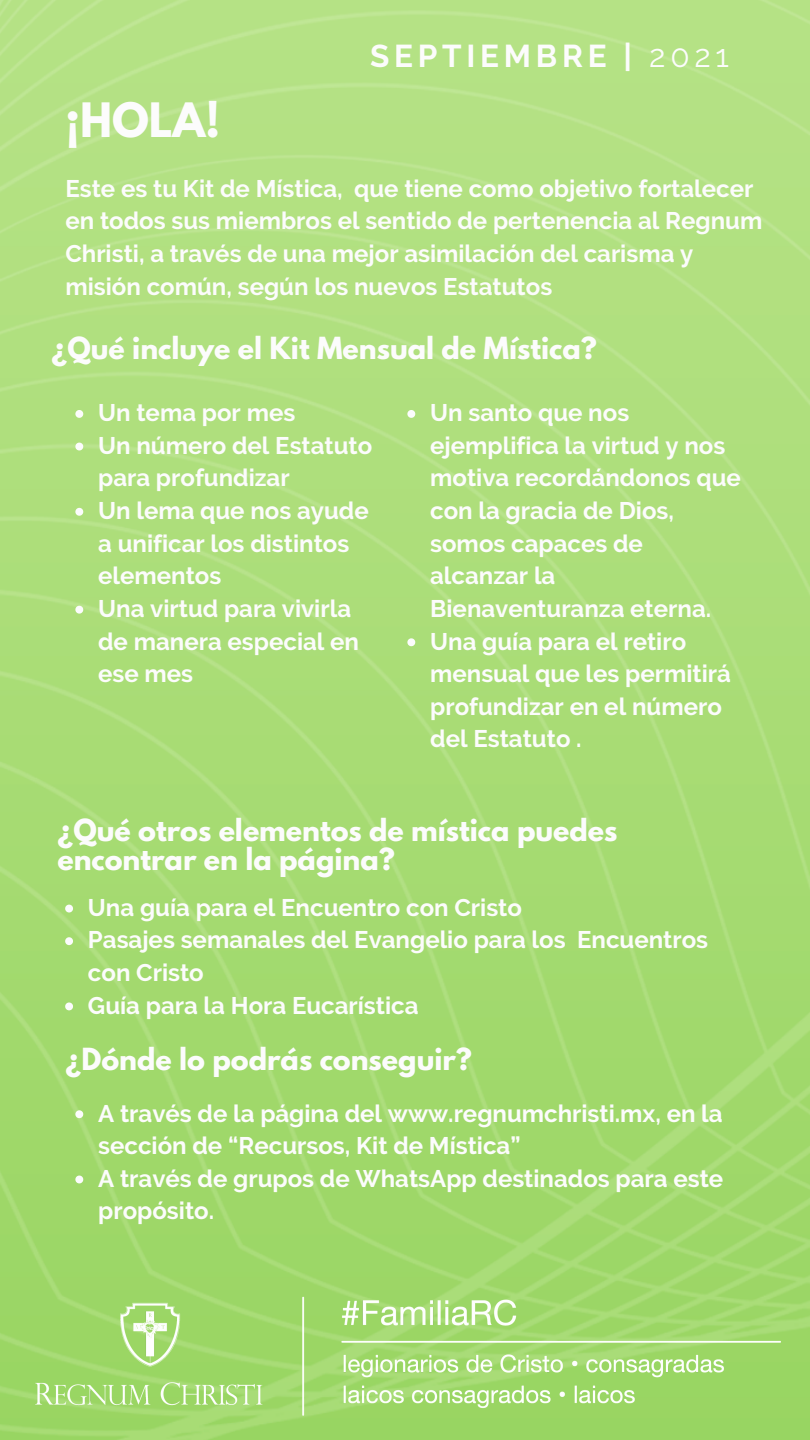
<style>
.page{position:relative;width:810px;height:1440px;background:#fff}
.page>*{position:absolute;margin:0;border:0;box-sizing:border-box;transform-origin:0 0}
.t1{font:700 42px "League Spartan";color:#fcfcfc}
.t2{font:700 31.5px "Raleway";letter-spacing:.15em;color:#fcfcfc}
.t3{font:700 27px/29.2px "League Spartan";color:#fcfcfc}
.t4{font:700 24px/32.7px "Raleway";color:#fcfcfc}
.s1{font-weight:400}
</style>
<div class="page">
<img style="left:0;top:0;width:810px;height:1440px">
<img style="left:29px;top:1294px;width:752px;height:122px">
<svg style="left:65px;top:905px;width:8px;height:7px"></svg>
<svg style="left:65px;top:937px;width:8px;height:8px"></svg>
<svg style="left:65px;top:1002px;width:8px;height:8px"></svg>
<svg style="left:75px;top:410px;width:8px;height:8px"></svg>
<svg style="left:75px;top:443px;width:8px;height:7px"></svg>
<svg style="left:75px;top:508px;width:8px;height:8px"></svg>
<svg style="left:75px;top:606px;width:8px;height:8px"></svg>
<svg style="left:407px;top:410px;width:8px;height:8px"></svg>
<svg style="left:407px;top:638px;width:8px;height:8px"></svg>
<svg style="left:75px;top:1110px;width:8px;height:8px"></svg>
<svg style="left:75px;top:1176px;width:8px;height:7px"></svg>
<p class="t1" style="left:65px;top:99px;width:156px">¡HOLA!</p>
<p class="t2" style="left:370px;top:38px;width:360px">SEPTIEMBRE | <span class="s1">2021</span></p>
<p class="t4" style="left:65px;top:172px;width:698px">Este es tu Kit de Mística, que tiene como objetivo fortalecer en todos sus miembros el sentido de pertenencia al Regnum Christi, a través de una mejor asimilación del carisma y misión común, según los nuevos Estatutos</p>
<p class="t3" style="left:51px;top:337px;width:547px">¿Qué incluye el Kit Mensual de Mística?</p>
<p class="t4" style="left:98px;top:396px;width:199px">Un tema por mes</p>
<p class="t4" style="left:98px;top:429px;width:276px">Un número del Estatuto para profundizar</p>
<p class="t4" style="left:98px;top:494px;width:272px">Un lema que nos ayude a unificar los distintos elementos</p>
<p class="t4" style="left:98px;top:592px;width:262px">Una virtud para vivirla de manera especial en ese mes</p>
<p class="t4" style="left:430px;top:396px;width:312px">Un santo que nos ejemplifica la virtud y nos motiva recordándonos que con la gracia de Dios, somos capaces de alcanzar la<br>Bienaventuranza eterna.</p>
<p class="t4" style="left:430px;top:625px;width:302px">Una guía para el retiro mensual que les permitirá profundizar en el número del Estatuto .</p>
<p class="t3" style="left:57px;top:819px;width:562px">¿Qué otros elementos de mística puedes encontrar en la página?</p>
<p class="t4" style="left:88px;top:891px;width:436px">Una guía para el Encuentro con Cristo</p>
<p class="t4" style="left:88px;top:924px;width:622px">Pasajes semanales del Evangelio para los Encuentros con Cristo</p>
<p class="t4" style="left:88px;top:989px;width:332px">Guía para la Hora Eucarística</p>
<p class="t3" style="left:65px;top:1048px;width:408px">¿Dónde lo podrás conseguir?</p>
<p class="t4" style="left:98px;top:1097px;width:626px">A través de la página del www.regnumchristi.mx, en la sección de “Recursos, Kit de Mística”</p>
<p class="t4" style="left:98px;top:1162px;width:627px">A través de grupos de WhatsApp destinados para este propósito.</p>
</div>
